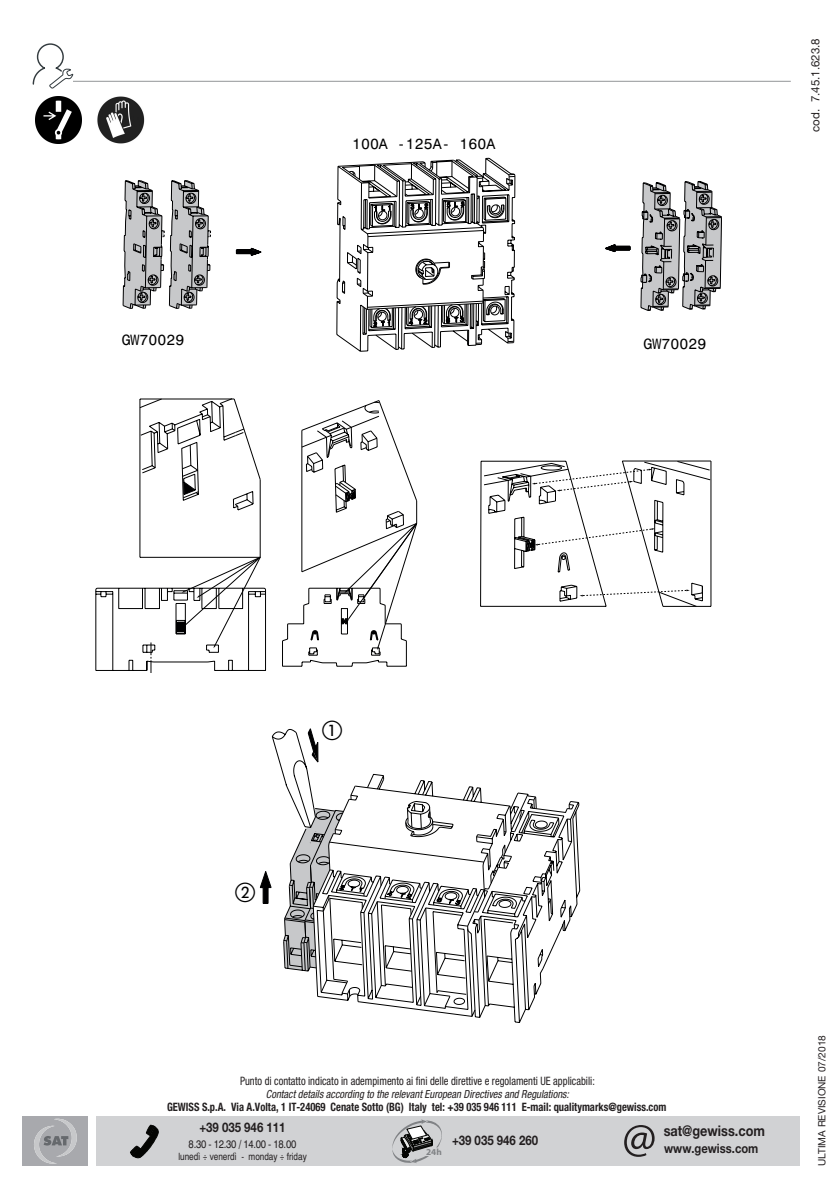
<style>
.page{position:relative;width:840px;height:1191px;background:#fff}
.page>*{position:absolute;margin:0;border:0;box-sizing:border-box;transform-origin:0 0}
.t1{font:14.8px "Monospace 821 BT";color:#000001}
.t2{font:700 14.8px "Helvetica Neue LT Pro";color:#231f20;scale:.86 1}
.t3{font:700 13.2px "Helvetica Neue LT Pro";color:#231f20;scale:.86 1}
.t4{font:700 13px "Helvetica Neue LT Pro";color:#231f20;scale:.86 1}
.t5{font:700 condensed 11.6px "Helvetica Neue LT Pro";color:#231f20;scale:.9 1}
.t6{font:condensed 11.6px "Helvetica Neue LT Pro";color:#231f20;scale:.9 1}
.t7{font:11.6px "Helvetica Neue LTW1 G";color:#231f20}
.t8{font:italic condensed 11.2px "Helvetica Neue LT Pro";color:#231f20;scale:.94 1}
.t9{font:11px "Helvetica";letter-spacing:-.03em;color:#231f20;scale:.86 1}
.t10{font:10px "Helvetica";color:#231f20;scale:.81 1}
.t11{font:10px "Helvetica Neue LTW1 G";color:#231f20}
.t12{font:700 9px "Myriad Pro";color:#808285}
</style>
<div class="page">
<div style="left:96px;top:1116px;width:703px;height:50px;background:#d1d2d4"></div>
<div style="left:23px;top:1116px;width:65px;height:50px;background:#a8a9ad"></div>
<svg style="left:130px;top:1124px;width:29px;height:34px"></svg>
<svg style="left:392px;top:1119px;width:49px;height:44px"></svg>
<svg style="left:624px;top:1125px;width:30px;height:31px"></svg>
<svg style="left:34px;top:1118px;width:43px;height:45px"></svg>
<svg style="left:337px;top:157px;width:178px;height:195px"></svg>
<svg style="left:336px;top:179px;width:180px;height:166px"></svg>
<svg style="left:235px;top:180px;width:486px;height:130px"></svg>
<svg style="left:122px;top:180px;width:89px;height:129px"></svg>
<svg style="left:417px;top:460px;width:149px;height:146px"></svg>
<hr style="left:710px;top:461px;width:1px;height:145px;background:#000001">
<svg style="left:95px;top:398px;width:322px;height:275px"></svg>
<svg style="left:483px;top:461px;width:227px;height:146px"></svg>
<hr style="left:39px;top:81px;width:751px;height:1px;background:#939598">
<svg style="left:33px;top:43px;width:40px;height:46px"></svg>
<img style="left:97px;top:96px;width:48px;height:47px">
<img style="left:35px;top:96px;width:47px;height:47px">
<svg style="left:396px;top:801px;width:183px;height:222px"></svg>
<svg style="left:262px;top:729px;width:306px;height:278px"></svg>
<svg style="left:308px;top:728px;width:34px;height:34px"></svg>
<svg style="left:259px;top:871px;width:12px;height:32px"></svg>
<p class="t1" style="left:352px;top:134px;width:145px">100A -125A- 160A</p>
<p class="t1" style="left:122px;top:331px;width:64px">GW70029</p>
<p class="t1" style="left:643px;top:335px;width:64px">GW70029</p>
<p class="t7" style="left:807px;top:132px;width:95px;rotate:-90deg">cod. 7.45.1.623.8</p>
<p class="t6" style="left:240px;top:1074px;width:395px">Punto di contatto indicato in adempimento ai fini delle direttive e regolamenti UE applicabili:</p>
<p class="t8" style="left:266px;top:1087px;width:324px">Contact details according to the relevant European Directives and Regulations:</p>
<p class="t5" style="left:167px;top:1100px;width:556px">GEWISS S.p.A. Via A.Volta, 1 IT-24069 Cenate Sotto (BG) Italy tel: +39 035 946 111 E-mail: qualitymarks@gewiss.com</p>
<p class="t3" style="left:199px;top:1119px;width:102px">+39 035 946 111</p>
<p class="t9" style="left:188px;top:1137px;width:127px">8.30 - 12.30 / 14.00 - 18.00</p>
<p class="t10" style="left:178px;top:1150px;width:160px">lunedì ÷ venerdì - monday ÷ friday</p>
<p class="t2" style="left:663px;top:1121px;width:119px">sat@gewiss.com</p>
<p class="t3" style="left:452px;top:1132px;width:102px">+39 035 946 260</p>
<p class="t12" style="left:426px;top:1146px;width:17px">24h</p>
<p class="t4" style="left:663px;top:1139px;width:111px">www.gewiss.com</p>
<p class="t11" style="left:815px;top:1166px;width:132px;rotate:-90deg">ULTIMA REVISIONE 07/2018</p>
</div>
